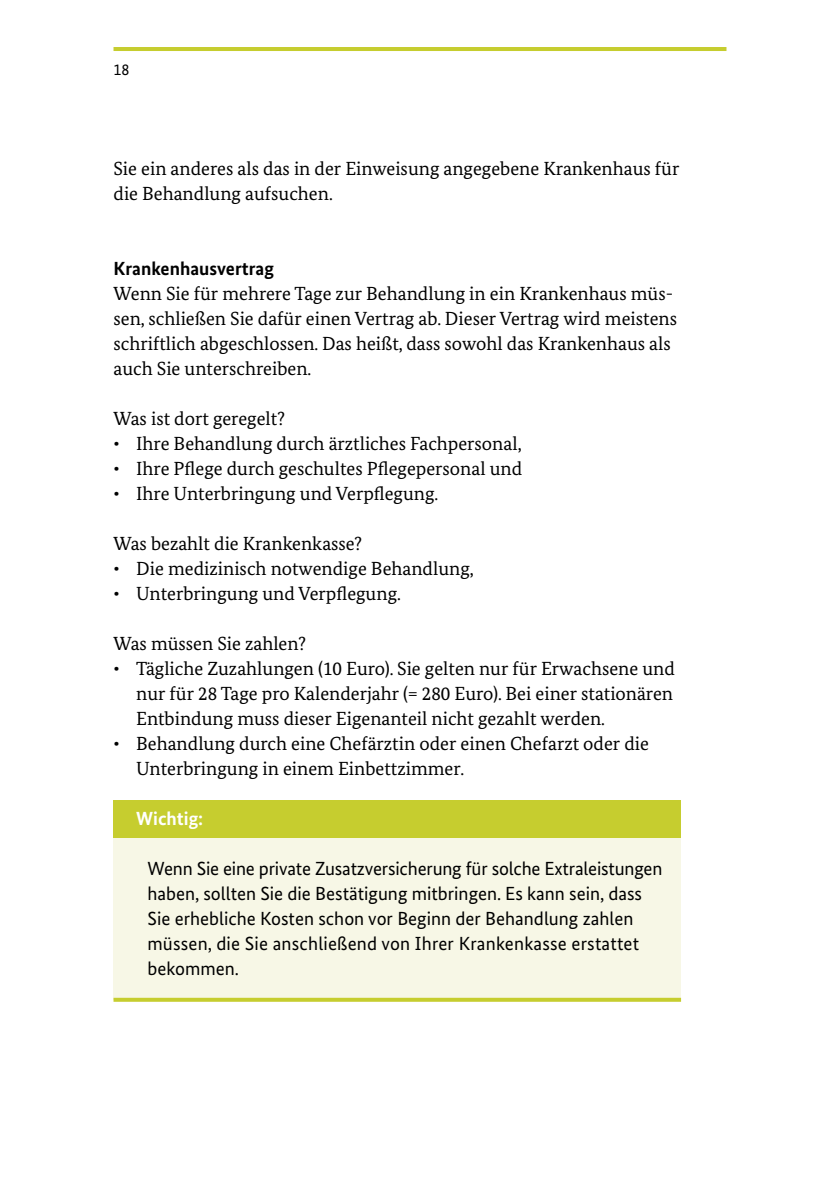
<style>
.page{position:relative;width:840px;height:1191px;background:#fff}
.page>*{position:absolute;margin:0;border:0;box-sizing:border-box;transform-origin:0 0}
.t1{font:19px/25px "Bundes Serif";color:#000}
.t2{font:19px/25px "Bundes Sans";color:#000}
.t3{font:700 19px "Bundes Sans";color:#000}
.t4{font:700 19px "Bundes Sans";color:#fff}
.t5{font:16px "Bundes Sans";color:#000}
</style>
<div class="page">
<hr style="left:113px;top:47px;width:613px;height:4px;background:#c6cd2f">
<div style="left:113px;top:838px;width:567px;height:162px;background:#f7f7e6"></div>
<svg style="left:113px;top:997px;width:567px;height:4px;background:#cfd553"></svg>
<div style="left:113px;top:800px;width:567px;height:38px;background:#c6cd2f"></div>
<p class="t5" style="left:113px;top:60px;width:17px">18</p>
<p class="t1" style="left:113px;top:156px;width:567px">Sie ein anderes als das in der Einweisung angegebene Krankenhaus für die Behandlung aufsuchen.</p>
<p class="t3" style="left:113px;top:257px;width:162px">Krankenhausvertrag</p>
<p class="t1" style="left:113px;top:281px;width:564px">Wenn Sie für mehrere Tage zur Behandlung in ein Krankenhaus müs&shy;sen, schließen Sie dafür einen Vertrag ab. Dieser Vertrag wird meistens schriftlich abgeschlossen. Das heißt, dass sowohl das Krankenhaus als auch Sie unterschreiben.</p>
<p class="t1" style="left:113px;top:406px;width:173px">Was ist dort geregelt?</p>
<p class="t1" style="left:113px;top:431px;width:409px">• Ihre Behandlung durch ärztliches Fachpersonal,</p>
<p class="t1" style="left:113px;top:456px;width:410px">• Ihre Pflege durch geschultes Pflegepersonal und</p>
<p class="t1" style="left:113px;top:481px;width:326px">• Ihre Unterbringung und Verpflegung.</p>
<p class="t1" style="left:113px;top:531px;width:250px">Was bezahlt die Krankenkasse?</p>
<p class="t1" style="left:113px;top:556px;width:361px">• Die medizinisch notwendige Behandlung,</p>
<p class="t1" style="left:113px;top:581px;width:289px">• Unterbringung und Verpflegung.</p>
<p class="t1" style="left:113px;top:631px;width:194px">Was müssen Sie zahlen?</p>
<p class="t1" style="left:136px;top:656px;width:540px;text-align:justify;text-indent:-23px">• Tägliche Zuzahlungen (10 Euro). Sie gelten nur für Erwachsene und nur für 28 Tage pro Kalenderjahr (= 280 Euro). Bei einer stationären Entbindung muss dieser Eigenanteil nicht gezahlt werden.</p>
<p class="t1" style="left:136px;top:731px;width:514px;text-indent:-23px">• Behandlung durch eine Chefärztin oder einen Chefarzt oder die<br>Unterbringung in einem Einbettzimmer.</p>
<p class="t4" style="left:136px;top:807px;width:69px">Wichtig:</p>
<p class="t2" style="left:147px;top:856px;width:516px">Wenn Sie eine private Zusatzversicherung für solche Extraleistungen haben, sollten Sie die Bestätigung mitbringen. Es kann sein, dass Sie erhebliche Kosten schon vor Beginn der Behandlung zahlen müssen, die Sie anschließend von Ihrer Krankenkasse erstattet bekommen.</p>
</div>
